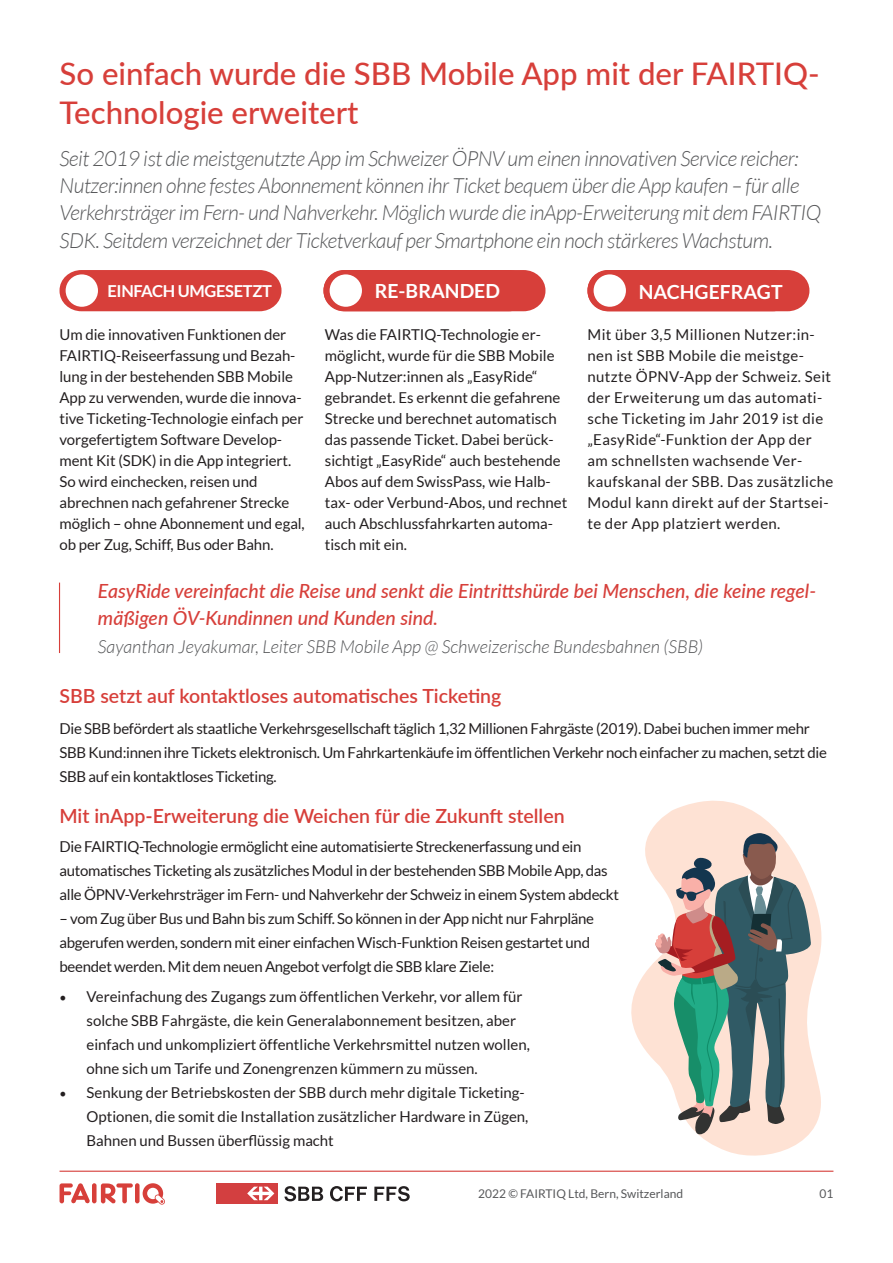
<style>
.page{position:relative;width:893px;height:1263px;background:#fff}
.page>*{position:absolute;margin:0;border:0;box-sizing:border-box;transform-origin:0 0}
.t1{font:500 31.2px/39px "Lato";color:#d73f3a}
.t2{font:italic 300 21px/27px "Lato";letter-spacing:-.02em;color:#57585a}
.t3{font:italic 500 19.5px/27px "Lato";color:#d73f3a}
.t4{font:600 19.5px "Lato";color:#d73f3a}
.t5{font:700 19.5px "Lato";color:#fff}
.t6{font:italic 300 18px "Lato";color:#57585a}
.t7{font:700 16.5px "Lato";letter-spacing:-.02em;color:#fff}
.t8{font:15px/21px "Lato";letter-spacing:-.005em;color:#231f20}
.t9{font:15px/21px "Lato";letter-spacing:.025em;color:#231f20}
.t10{font:12px "Lato";color:#57585a}
.s1{font-family:"Minion Pro";font-size:18px}
</style>
<div class="page">
<div style="left:92px;top:1183px;width:5px;height:20px;background:#d73f3a;border-radius:2px"></div>
<div style="left:135px;top:1183px;width:5px;height:20px;background:#d73f3a;border-radius:2px"></div>
<svg style="left:60px;top:1183px;width:30px;height:20px"></svg>
<svg style="left:143px;top:1183px;width:22px;height:21px"></svg>
<svg style="left:101px;top:1183px;width:32px;height:20px"></svg>
<hr style="left:60px;top:1170px;width:773px;height:2px;background:#d73f3a">
<div style="left:217px;top:1183px;width:61px;height:20px;background:#d33f40"></div>
<svg style="left:247px;top:1186px;width:27px;height:14px"></svg>
<svg style="left:284px;top:1186px;width:39px;height:15px"></svg>
<svg style="left:330px;top:1186px;width:37px;height:15px"></svg>
<svg style="left:374px;top:1186px;width:36px;height:15px"></svg>
<svg style="left:631px;top:800px;width:191px;height:356px"></svg>
<div style="left:60px;top:270px;width:221px;height:41px;background:#d73f3a"></div>
<svg style="left:324px;top:270px;width:221px;height:41px"></svg>
<svg style="left:588px;top:270px;width:221px;height:41px"></svg>
<div style="left:323px;top:270px;width:206px;height:41px;background:#d73f3a;border-radius:20px"></div>
<div style="left:66px;top:274px;width:32px;height:33px;background:#fff;border-radius:50%"></div>
<div style="left:330px;top:274px;width:32px;height:33px;background:#fff;border-radius:50%"></div>
<hr style="left:59px;top:583px;width:1px;height:70px;background:#d73f3a">
<div style="left:587px;top:270px;width:206px;height:41px;background:#d73f3a;border-radius:20px"></div>
<div style="left:594px;top:274px;width:32px;height:33px;background:#fff;border-radius:50%"></div>
<svg style="left:655px;top:826px;width:156px;height:309px;background:#a5a59e"></svg>
<h1 class="t1" style="left:60px;top:52px;width:762px">So einfach wurde die SBB Mobile App mit der FAIRTIQ-<br>Technologie erweitert</h1>
<p class="t2" style="left:60px;top:146px;width:763px">Seit 2019 ist die meistgenutzte App im Schweizer ÖPNV um einen innovativen Service reicher:<br>Nutzer:innen ohne festes Abonnement können ihr Ticket bequem über die App kaufen – für alle Verkehrsträger im Fern- und Nahverkehr. Möglich wurde die inApp-Erweiterung mit dem FAIRTIQ SDK. Seitdem verzeichnet der Ticketverkauf per Smartphone ein noch stärkeres Wachstum.</p>
<p class="t7" style="left:107px;top:282px;width:166px">EINFACH UMGESETZT</p>
<h3 class="t5" style="left:375px;top:280px;width:127px">RE-BRANDED</h3>
<h3 class="t5" style="left:639px;top:280px;width:145px">NACHGEFRAGT</h3>
<p class="t8" style="left:60px;top:324px;width:247px">Um die innovativen Funktionen der FAIRTIQ-Reiseerfassung und Bezah&shy;lung in der bestehenden SBB Mobile App zu verwenden, wurde die innova&shy;tive Ticketing-Technologie einfach per vorgefertigtem Software Develop&shy;ment Kit (SDK) in die App integriert.<br>So wird einchecken, reisen und abrechnen nach gefahrener Strecke möglich – ohne Abonnement und egal, ob per Zug, Schiff, Bus oder Bahn.</p>
<p class="t8" style="left:325px;top:324px;width:244px">Was die FAIRTIQ-Technologie er&shy;möglicht, wurde für die SBB Mobile App-Nutzer:innen als „EasyRide“ gebrandet. Es erkennt die gefahrene Strecke und berechnet automatisch das passende Ticket. Dabei berück&shy;sichtigt „EasyRide“ auch bestehende Abos auf dem SwissPass, wie Halb&shy;tax- oder Verbund-Abos, und rechnet auch Abschlussfahrkarten automa&shy;tisch mit ein.</p>
<p class="t9" style="left:587px;top:324px;width:247px">Mit über 3,5 Millionen Nutzer:in&shy;nen ist SBB Mobile die meistge&shy;nutzte ÖPNV-App der Schweiz. Seit der Erweiterung um das automati&shy;sche Ticketing im Jahr 2019 ist die „EasyRide“-Funktion der App der am schnellsten wachsende Ver&shy;kaufskanal der SBB. Das zusätzliche Modul kann direkt auf der Startsei&shy;te der App platziert werden.</p>
<h3 class="t3" style="left:98px;top:577px;width:720px">EasyRide vereinfacht die Reise und senkt die Eintrittshürde bei Menschen, die keine regel&shy;mäßigen ÖV-Kundinnen und Kunden sind.</h3>
<p class="t6" style="left:98px;top:637px;width:607px">Sayanthan Jeyakumar, Leiter SBB Mobile App @ Schweizerische Bundesbahnen (SBB)</p>
<h3 class="t4" style="left:60px;top:682px;width:443px">SBB setzt auf kontaktloses automatisches Ticketing</h3>
<p class="t8" style="left:60px;top:717px;width:769px;line-height:24px">Die SBB befördert als staatliche Verkehrsgesellschaft täglich 1,32 Millionen Fahrgäste (2019). Dabei buchen immer mehr<br>SBB Kund:innen ihre Tickets elektronisch. Um Fahrkartenkäufe im öffentlichen Verkehr noch einfacher zu machen, setzt die<br>SBB auf ein kontaktloses Ticketing.</p>
<h3 class="t4" style="left:60px;top:801px;width:507px">Mit inApp-Erweiterung die Weichen für die Zukunft stellen</h3>
<p class="t8" style="left:60px;top:834px;width:561px;line-height:24px">Die FAIRTIQ-Technologie ermöglicht eine automatisierte Streckenerfassung und ein automatisches Ticketing als zusätzliches Modul in der bestehenden SBB Mobile App, das alle ÖPNV-Verkehrsträger im Fern- und Nahverkehr der Schweiz in einem System abdeckt</p>
<p class="t8" style="left:60px;top:906px;width:536px;line-height:24px">– vom Zug über Bus und Bahn bis zum Schiff. So können in der App nicht nur Fahrpläne abgerufen werden, sondern mit einer einfachen Wisch-Funktion Reisen gestartet und beendet werden. Mit dem neuen Angebot verfolgt die SBB klare Ziele:</p>
<p class="t8" style="left:87px;top:984px;width:445px;line-height:24px;text-indent:-27px"><span class="s1">•</span> Vereinfachung des Zugangs zum öffentlichen Verkehr, vor allem für solche SBB Fahrgäste, die kein Generalabonnement besitzen, aber einfach und unkompliziert öffentliche Verkehrsmittel nutzen wollen, ohne sich um Tarife und Zonengrenzen kümmern zu müssen.</p>
<p class="t8" style="left:87px;top:1080px;width:443px;line-height:24px;text-indent:-27px"><span class="s1">•</span> Senkung der Betriebskosten der SBB durch mehr digitale Ticketing-<br>Optionen, die somit die Installation zusätzlicher Hardware in Zügen,<br>Bahnen und Bussen überflüssig macht</p>
<p class="t10" style="left:478px;top:1186px;width:206px">2022 © FAIRTIQ Ltd, Bern, Switzerland</p>
<p class="t10" style="left:819px;top:1186px;width:15px">01</p>
</div>
